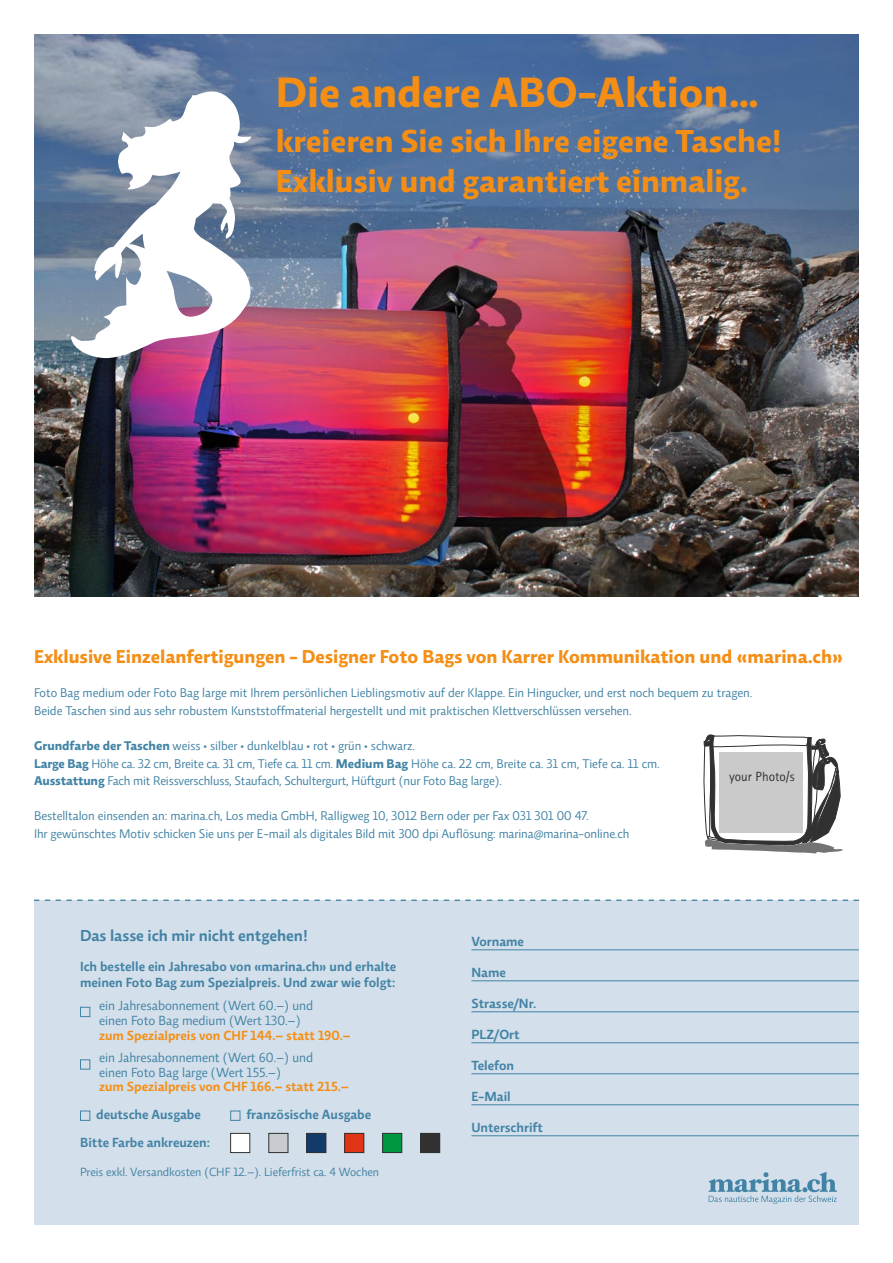
<style>
.page{position:relative;width:893px;height:1263px;background:#fff}
.page>*{position:absolute;margin:0;border:0;box-sizing:border-box;transform-origin:0 0}
.t1{font:700 43.05px "Relato Sans OT";color:#f58e14}
.t2{font:700 32.4px/40.3px "Relato Sans OT";color:#f58e14}
.t3{font:700 18.9px "Relato Sans OT";color:#f58e14}
.t4{font:600 16.2px "Relato Sans OT";color:#4283a5}
.t5{font:600 13.5px/16.2px "Relato Sans OT";color:#4283a5}
.t6{font:13.5px/14.9px "Relato Sans OT";color:#4283a5}
.t7{font:600 13.5px "Relato Sans OT";color:#f58e14}
.t8{font:13.35px "Rotis Sans Serif";color:#313131}
.t9{font:12.9px/17.5px "Relato Sans OT";color:#4283a5}
.t10{font:12.15px "Relato Sans OT";color:#4283a5}
.s1{font-weight:700}
</style>
<div class="page">
<img style="left:34px;top:34px;width:825px;height:562px">
<div style="left:34px;top:900px;width:825px;height:325px;background:#d3dfea"></div>
<div style="left:80px;top:1007px;width:10px;height:10px;border:1px solid #4283a5"></div>
<div style="left:80px;top:1059px;width:10px;height:10px;border:1px solid #4283a5"></div>
<div style="left:80px;top:1110px;width:10px;height:11px;border:1px solid #4283a5"></div>
<div style="left:230px;top:1110px;width:10px;height:11px;border:1px solid #4283a5"></div>
<svg style="left:708px;top:1172px;width:129px;height:32px"></svg>
<svg style="left:71px;top:91px;width:180px;height:267px"></svg>
<hr style="left:471px;top:949px;width:388px;height:1px;background:#4283a5">
<hr style="left:471px;top:980px;width:388px;height:1px;background:#4283a5">
<hr style="left:471px;top:1011px;width:388px;height:1px;background:#4283a5">
<hr style="left:471px;top:1042px;width:388px;height:1px;background:#4283a5">
<hr style="left:471px;top:1073px;width:388px;height:1px;background:#4283a5">
<hr style="left:471px;top:1104px;width:388px;height:1px;background:#4283a5">
<hr style="left:471px;top:1135px;width:388px;height:1px;background:#4283a5">
<svg style="left:34px;top:899px;width:825px;height:2px"></svg>
<div style="left:231px;top:1133px;width:19px;height:19px;background:#fff"></div>
<div style="left:230px;top:1133px;width:20px;height:20px;border:1px solid #313131"></div>
<div style="left:269px;top:1133px;width:19px;height:19px;background:#c8ccd1"></div>
<div style="left:269px;top:1133px;width:19px;height:20px;border:1px solid #313131"></div>
<div style="left:307px;top:1133px;width:19px;height:19px;background:#123b6b"></div>
<div style="left:307px;top:1133px;width:19px;height:20px;border:1px solid #313131"></div>
<div style="left:345px;top:1133px;width:19px;height:19px;background:#e03514"></div>
<div style="left:345px;top:1133px;width:19px;height:20px;border:1px solid #313131"></div>
<div style="left:383px;top:1133px;width:19px;height:19px;background:#009741"></div>
<div style="left:382px;top:1133px;width:20px;height:20px;border:1px solid #313131"></div>
<div style="left:421px;top:1133px;width:19px;height:19px;background:#313131"></div>
<div style="left:420px;top:1133px;width:20px;height:20px;border:1px solid #313131"></div>
<svg style="left:704px;top:734px;width:139px;height:119px"></svg>
<div style="left:719px;top:752px;width:84px;height:80px;background:#cacaca"></div>
<h1 class="t1" style="left:276px;top:66px;width:485px">Die andere ABO-Aktion…</h1>
<h2 class="t2" style="left:276px;top:120px;width:508px">kreieren Sie sich Ihre eigene Tasche!<br>Exklusiv und garantiert einmalig.</h2>
<h3 class="t3" style="left:34px;top:645px;width:811px">Exklusive Einzelanfertigungen - Designer Foto Bags von Karrer Kommunikation und «marina.ch»</h3>
<p class="t9" style="left:34px;top:684px;width:720px">Foto Bag medium oder Foto Bag large mit Ihrem persönlichen Lieblingsmotiv auf der Klappe. Ein Hingucker, und erst noch bequem zu tragen.<br>Beide Taschen sind aus sehr robustem Kunststoffmaterial hergestellt und mit praktischen Klettverschlüssen versehen.</p>
<p class="t9" style="left:34px;top:737px;width:627px"><span class="s1">Grundfarbe der Taschen</span> weiss • silber • dunkelblau • rot • grün • schwarz.<br><span class="s1">Large Bag</span> Höhe ca. 32 cm, Breite ca. 31 cm, Tiefe ca. 11 cm. <span class="s1">Medium Bag</span> Höhe ca. 22 cm, Breite ca. 31 cm, Tiefe ca. 11 cm.<br><span class="s1">Ausstattung</span> Fach mit Reissverschluss, Staufach, Schultergurt, Hüftgurt (nur Foto Bag large).</p>
<p class="t9" style="left:34px;top:807px;width:597px">Bestelltalon einsenden an: marina.ch, Los media GmbH, Ralligweg 10, 3012 Bern oder per Fax 031 301 00 47.<br>Ihr gewünschtes Motiv schicken Sie uns per E-mail als digitales Bild mit 300 dpi Auflösung: marina@marina-online.ch</p>
<p class="t8" style="left:729px;top:768px;width:67px">your Photo/s</p>
<p class="t4" style="left:80px;top:926px;width:229px">Das lasse ich mir nicht entgehen!</p>
<p class="t5" style="left:80px;top:958px;width:318px">Ich bestelle ein Jahresabo von «marina.ch» und erhalte meinen Foto Bag zum Spezialpreis. Und zwar wie folgt:</p>
<p class="t6" style="left:99px;top:998px;width:215px">ein Jahresabonnement (Wert 60.–) und einen Foto Bag medium (Wert 130.–)</p>
<p class="t7" style="left:99px;top:1027px;width:253px">zum Spezialpreis von CHF 144.– statt 190.–</p>
<p class="t6" style="left:99px;top:1050px;width:215px">ein Jahresabonnement (Wert 60.–) und einen Foto Bag large (Wert 155.–)</p>
<p class="t7" style="left:99px;top:1078px;width:251px">zum Spezialpreis von CHF 166.– statt 215.–</p>
<p class="t5" style="left:96px;top:1106px;width:106px">deutsche Ausgabe</p>
<p class="t5" style="left:246px;top:1106px;width:126px">französische Ausgabe</p>
<p class="t5" style="left:80px;top:1134px;width:131px">Bitte Farbe ankreuzen:</p>
<p class="t10" style="left:80px;top:1164px;width:301px">Preis exkl. Versandkosten (CHF 12.–). Lieferfrist ca. 4 Wochen</p>
<p class="t5" style="left:471px;top:933px;width:54px">Vorname</p>
<p class="t5" style="left:471px;top:964px;width:36px">Name</p>
<p class="t5" style="left:471px;top:995px;width:66px">Strasse/Nr.</p>
<p class="t5" style="left:471px;top:1026px;width:50px">PLZ/Ort</p>
<p class="t5" style="left:471px;top:1057px;width:44px">Telefon</p>
<p class="t5" style="left:471px;top:1088px;width:41px">E-Mail</p>
<p class="t5" style="left:471px;top:1119px;width:73px">Unterschrift</p>
</div>
